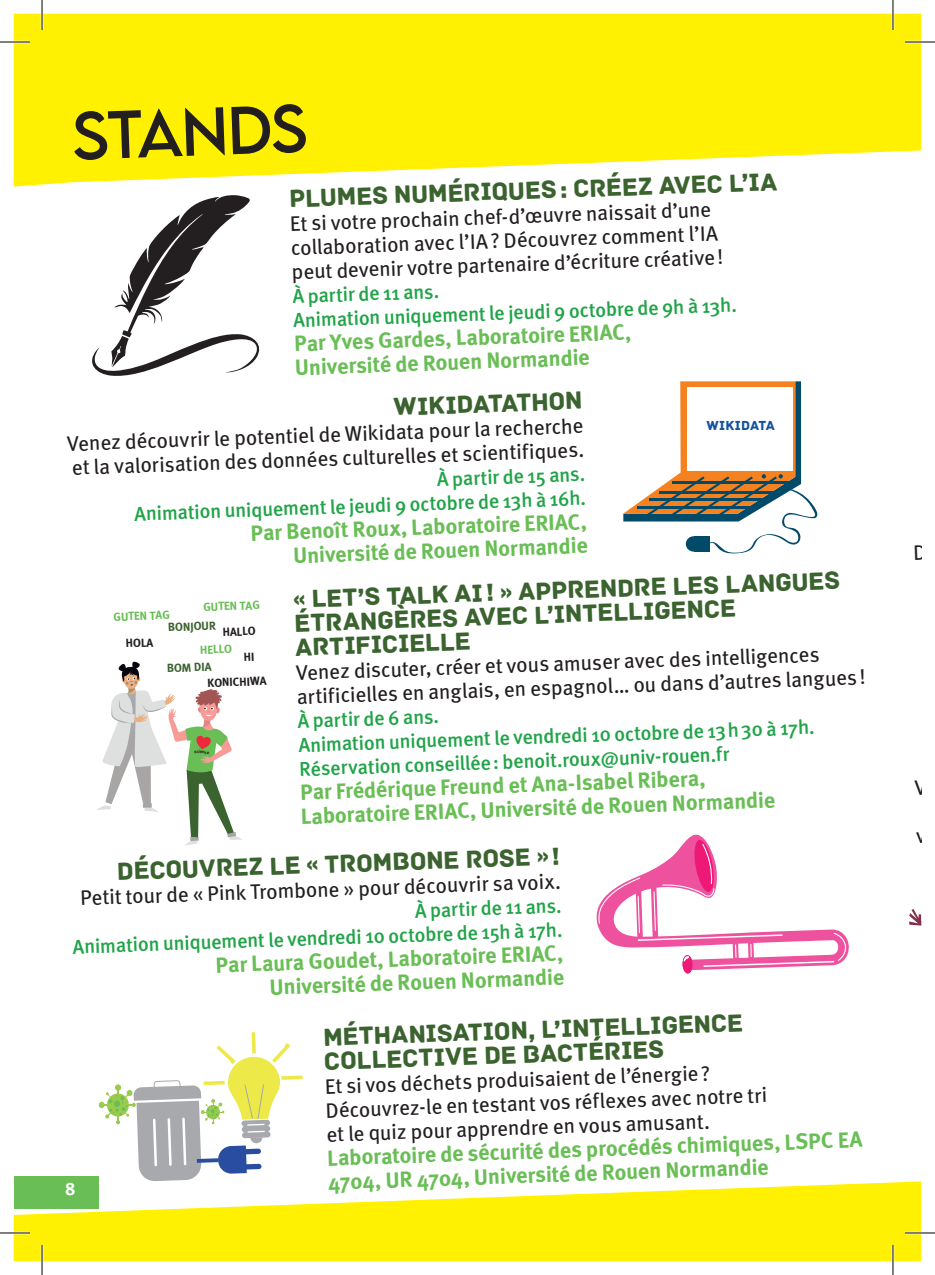
<style>
.page{position:relative;width:935px;height:1275px;background:#fff}
.page>*{position:absolute;margin:0;border:0;box-sizing:border-box;transform-origin:0 0}
.t1{font:60px "LEMONMILK";color:#231f20}
.t2{font:26px/24px "Archive";color:#3b632f}
.t3{font:700 22px/24px "Meta Pro";color:#69be55}
.t4{font:21px/24px "Meta Pro";color:#231f20}
.t5{font:500 20px/24px "Meta Pro";color:#21a449}
.t6{font:700 18px "Meta Pro";color:#fff;scale:.95 1}
.t7{font:13.8px "Archive";letter-spacing:.005em;color:#1553a0}
.t8{font:700 11.8px "Meta Pro";color:#69be55}
.t9{font:700 11.8px "Meta Pro";color:#231f20}
.t10{font:700 11.8px "Meta Pro";color:#3b632f}
.t11{font:700 4.6px "Meta Pro";color:#231f20}
</style>
<div class="page">
<svg style="left:14px;top:14px;width:907px;height:173px;fill:#fff101"></svg>
<svg style="left:14px;top:1181px;width:907px;height:80px;fill:#fff101"></svg>
<div style="left:14px;top:1176px;width:56px;height:28px;background:#69be55"></div>
<div style="left:42px;top:1176px;width:57px;height:28px;background:#69be55"></div>
<svg style="left:909px;top:909px;width:12px;height:16px"></svg>
<svg style="left:623px;top:381px;width:195px;height:172px"></svg>
<div style="left:694px;top:536px;width:15px;height:15px;background:#014a6a"></div>
<div style="left:685px;top:536px;width:16px;height:15px;background:#014a6a;border-radius:50%"></div>
<div style="left:99px;top:1101px;width:6px;height:7px;background:#9acb4e;border-radius:50%"></div>
<svg style="left:104px;top:1032px;width:199px;height:149px"></svg>
<svg style="left:596px;top:834px;width:253px;height:139px"></svg>
<svg style="left:92px;top:195px;width:168px;height:181px"></svg>
<hr style="left:0;top:41px;width:30px;height:2px;background:#fff">
<hr style="left:904px;top:41px;width:30px;height:2px;background:#fff">
<hr style="left:0;top:1231px;width:30px;height:3px;background:#fff">
<hr style="left:904px;top:1231px;width:30px;height:3px;background:#fff">
<hr style="left:41px;top:0;width:2px;height:30px;background:#fff">
<hr style="left:41px;top:1245px;width:2px;height:30px;background:#fff">
<hr style="left:891px;top:0;width:3px;height:30px;background:#fff">
<hr style="left:891px;top:1245px;width:3px;height:30px;background:#fff">
<hr style="left:0;top:42px;width:30px;height:1px;background:#000">
<hr style="left:904px;top:42px;width:30px;height:1px;background:#000">
<hr style="left:0;top:1232px;width:30px;height:1px;background:#000">
<hr style="left:904px;top:1232px;width:30px;height:1px;background:#000">
<hr style="left:42px;top:0;width:1px;height:30px;background:#000">
<hr style="left:42px;top:1245px;width:1px;height:30px;background:#000">
<hr style="left:892px;top:0;width:1px;height:30px;background:#000">
<hr style="left:892px;top:1245px;width:1px;height:30px;background:#000">
<svg style="left:97px;top:661px;width:145px;height:184px"></svg>
<h1 class="t1" style="left:70px;top:97px;width:237px;rotate:-2deg">STANDS</h1>
<p class="t2" style="left:289px;top:187px;width:490px;rotate:-2deg">Plumes numériques: créez avec l’IA</p>
<p class="t4" style="left:289px;top:210px;width:433px;rotate:-2deg">Et si votre prochain chef-d’œuvre naissait d’une collaboration avec l’IA? Découvrez comment l’IA peut devenir votre partenaire d’écriture créative!</p>
<p class="t5" style="left:292px;top:283px;width:445px;rotate:-2deg">À partir de 11 ans.<br>Animation uniquement le jeudi 9 octobre de 9h à 13h.</p>
<p class="t3" style="left:294px;top:330px;width:339px;rotate:-2deg">Par Yves Gardes, Laboratoire ERIAC,<br>Université de Rouen Normandie</p>
<p class="t2" style="left:393px;top:395px;width:191px;rotate:-2deg">Wikidatathon</p>
<p class="t4" style="left:66px;top:430px;width:518px;rotate:-2deg">Venez découvrir le potentiel de Wikidata pour la recherche et la valorisation des données culturelles et scientifiques.</p>
<p class="t5" style="left:133px;top:476px;width:453px;text-align:right;rotate:-2deg">À partir de 15 ans.<br>Animation uniquement le jeudi 9 octobre de 13h à 16h.</p>
<p class="t3" style="left:250px;top:519px;width:338px;text-align:right;rotate:-2deg">Par Benoît Roux, Laboratoire ERIAC,<br>Université de Rouen Normandie</p>
<p class="t7" style="left:706px;top:417px;width:70px">Wikidata</p>
<p class="t8" style="left:203px;top:597px;width:58px;rotate:-2deg">GUTEN TAG</p>
<p class="t8" style="left:113px;top:607px;width:58px;rotate:-2deg">GUTEN TAG</p>
<p class="t10" style="left:168px;top:618px;width:49px;rotate:-2deg">BONJOUR</p>
<p class="t9" style="left:222px;top:623px;width:34px;rotate:-2deg">HALLO</p>
<p class="t9" style="left:125px;top:634px;width:29px;rotate:-2deg">HOLA</p>
<p class="t8" style="left:200px;top:640px;width:33px;rotate:-2deg">HELLO</p>
<p class="t10" style="left:166px;top:659px;width:46px;rotate:-2deg">BOM DIA</p>
<p class="t9" style="left:207px;top:673px;width:61px;rotate:-2deg">KONICHIWA</p>
<p class="t11" style="left:195px;top:747px;width:17px;rotate:6deg">science</p>
<p class="t2" style="left:293px;top:587px;width:548px;rotate:-2deg">« Let’s talk AI! » Apprendre les langues étrangères avec l’intelligence artificielle</p>
<p class="t4" style="left:295px;top:659px;width:570px;rotate:-2deg">Venez discuter, créer et vous amuser avec des intelligences artificielles en anglais, en espagnol… ou dans d’autres langues!</p>
<p class="t5" style="left:297px;top:707px;width:518px;rotate:-2deg">À partir de 6 ans.<br>Animation uniquement le vendredi 10 octobre de 13h30 à 17h.<br>Réservation conseillée: benoit.roux@univ-rouen.fr</p>
<p class="t3" style="left:299px;top:779px;width:476px;rotate:-2deg">Par Frédérique Freund et Ana-Isabel Ribera,<br>Laboratoire ERIAC, Université de Rouen Normandie</p>
<p class="t2" style="left:116px;top:859px;width:445px;rotate:-2deg">Découvrez le « Trombone rose »!</p>
<p class="t4" style="left:80px;top:884px;width:482px;rotate:-2deg">Petit tour de « Pink Trombone » pour découvrir sa voix.</p>
<p class="t5" style="left:71px;top:909px;width:492px;text-align:right;rotate:-2deg">À partir de 11 ans.<br>Animation uniquement le vendredi 10 octobre de 15h à 17h.</p>
<p class="t3" style="left:215px;top:951px;width:349px;text-align:right;rotate:-2deg">Par Laura Goudet, Laboratoire ERIAC,<br>Université de Rouen Normandie</p>
<p class="t6" style="left:65px;top:1176px;width:12px">88</p>
<p class="t2" style="left:323px;top:1025px;width:422px;rotate:-2deg">Méthanisation, l’intelligence collective de bactéries</p>
<p class="t4" style="left:324px;top:1073px;width:443px;rotate:-2deg">Et si vos déchets produisaient de l’énergie?<br>Découvrez-le en testant vos réflexes avec notre tri et le quiz pour apprendre en vous amusant.</p>
<p class="t3" style="left:327px;top:1144px;width:537px;rotate:-2deg">Laboratoire de sécurité des procédés chimiques, LSPC EA<br>4704, UR 4704, Université de Rouen Normandie</p>
</div>
